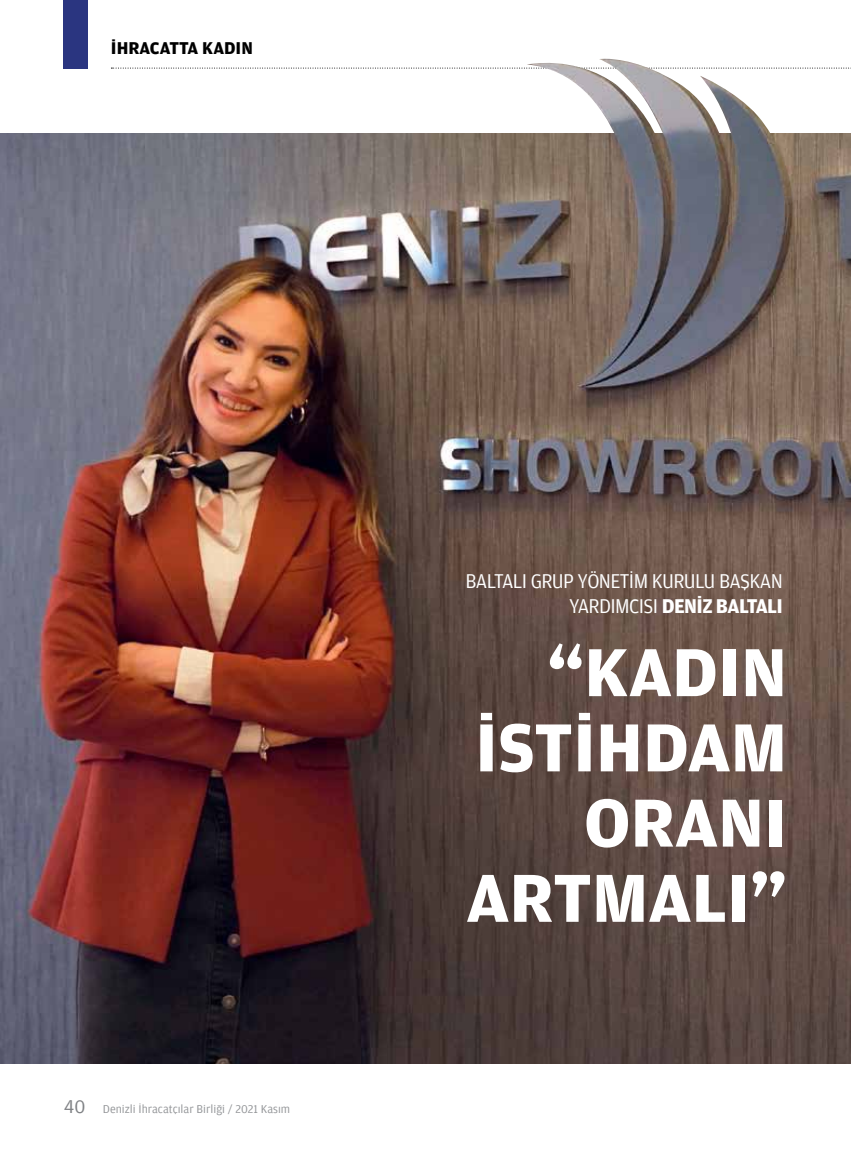
<style>
.page{position:relative;width:851px;height:1149px;background:#fff}
.page>*{position:absolute;margin:0;border:0;box-sizing:border-box;transform-origin:0 0}
.t1{font:700 72px/75.2px "Amplitude Bold Z";color:#fff;text-align:right}
.t2{font:21px "Amplitude Book Z";letter-spacing:-.03em;color:#fff;scale:.96 1}
.t3{font:700 21px "Amplitude Bold Z";letter-spacing:-.03em;color:#fff;scale:.96 1}
.t4{font:700 18px "Amplitude Bold Z";color:#000}
.t5{font:12px "Amplitude Book Z";color:#939598}
.s1{font-size:19.5px;color:#808285}
.s2{font-family:"Amplitude Book Z";font-weight:400}
</style>
<div class="page">
<img style="left:0;top:133px;width:850px;height:930px">
<div style="left:64px;top:0;width:24px;height:68px;background:#2a3580"></div>
<svg style="left:111px;top:68px;width:740px;height:1px"></svg>
<img style="left:526px;top:58px;width:266px;height:171px">
<h3 class="t4" style="left:111px;top:38px;width:143px">İHRACATTA KADIN</h3>
<p class="t5" style="left:64px;top:1101px;width:228px"><span class="s1">40</span> Denizli İhracatçılar Birliği / 2021 Kasım</p>
<h2 class="t2" style="left:465px;top:569px;width:332px">BALTALI GRUP YÖNETİM KURULU BAŞKAN</h2>
<h2 class="t3" style="left:569px;top:594px;width:224px"><span class="s2">YARDIMCISI</span> DENİZ BALTALI</h2>
<h1 class="t1" style="left:466px;top:635px;width:322px">“KADIN<br>İSTİHDAM<br>ORANI<br>ARTMALI”</h1>
</div>
